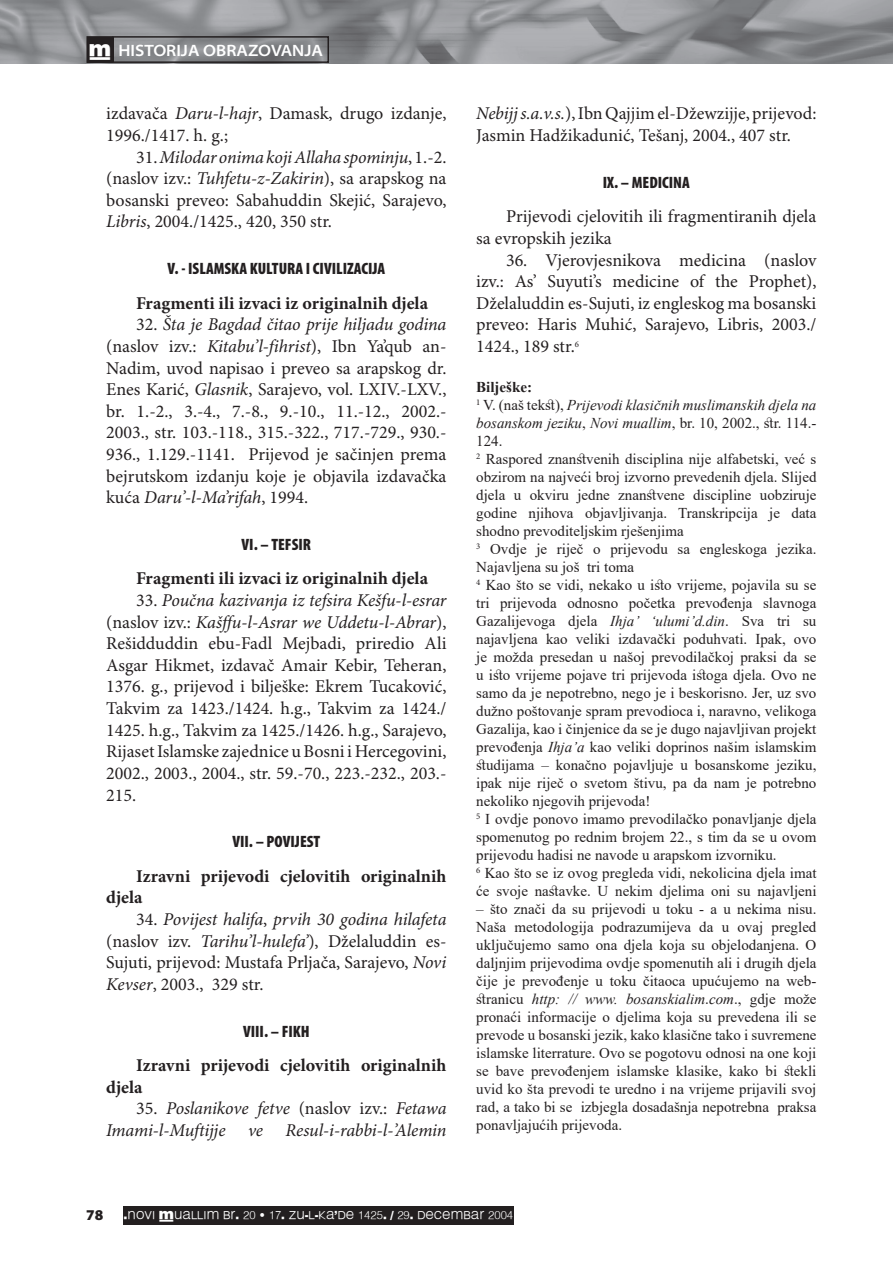
<style>
.page{position:relative;width:893px;height:1263px;background:#fff}
.page>*{position:absolute;margin:0;border:0;box-sizing:border-box;transform-origin:0 0}
.t1{font:18px/21.6px "Minion Pro";color:#231f20;text-align:justify}
.t2{font:700 18px/21.6px "Minion Pro";color:#231f20}
.t3{font:italic 18px/21.6px "Minion Pro";letter-spacing:-.01em;color:#231f20;text-align:right}
.t4{font:900 condensed 16.5px "Myriad Pro";color:#231f20}
.t5{font:600 semi-expanded 16.5px "Myriad Pro";color:#fff}
.t6{font:15px/18px "Times New Roman";color:#231f20}
.t7{font:900 15px "Myriad Pro";color:#231f20}
.t8{font:11.25px "Muallim";color:#fff}
.s1{font-family:"Muallim";font-weight:400;font-stretch:normal}
.s2{font-style:italic}
.s3{font-style:normal}
.s4{font-weight:700}
.s5{font-size:12px}
</style>
<div class="page">
<img style="left:0;top:0;width:893px;height:64px">
<div style="left:87px;top:37px;width:25px;height:25px;background:#231f20"></div>
<div style="left:86px;top:36px;width:27px;height:27px;border:2px solid #231f20"></div>
<div style="left:112px;top:36px;width:217px;height:27px;border:2px solid #231f20"></div>
<div style="left:123px;top:1206px;width:390px;height:18px;background:#231f20"></div>
<p class="t5" style="left:89px;top:41px;width:236px"><span class="s1">†</span> HISTORIJA OBRAZOVANJA</p>
<p class="t1" style="left:106px;top:104px;width:342px">izdavača <span class="s2">Daru-l-hajr</span>, Damask, drugo izdanje,<br>1996./1417. h. g.;</p>
<p class="t1" style="left:106px;top:147px;width:342px;text-indent:30px">31. <span class="s2">Milodar onima koji Allaha spominju</span>, 1.-2. (naslov izv.: <span class="s2">Tuhfetu-z-Zakirin</span>), sa arapskog na bosanski preveo: Sabahuddin Skejić, Sarajevo, <span class="s2">Libris</span>, 2004./1425., 420, 350 str.</p>
<p class="t4" style="left:167px;top:258px;width:219px">V. - ISLAMSKA KULTURA I CIVILIZACIJA</p>
<p class="t2" style="left:136px;top:293px;width:294px">Fragmenti ili izvaci iz originalnih djela</p>
<p class="t1" style="left:106px;top:314px;width:342px;text-indent:30px">32. <span class="s2">Šta je Bagdad čitao prije hiljadu godina </span>(naslov izv.: <span class="s2">Kitabu’l-fihrist</span>), Ibn Ya’qub an-Nadim, uvod napisao i preveo sa arapskog dr.<br>Enes Karić, <span class="s2">Glasnik</span>, Sarajevo, vol. LXIV.-LXV., br. 1.-2., 3.-4., 7.-8., 9.-10., 11.-12., 2002.- 2003., str. 103.-118., 315.-322., 717.-729., 930.- 936., 1.129.-1141. Prijevod je sačinjen prema bejrutskom izdanju koje je objavila izdavačka kuća <span class="s2">Daru’-l-Ma’rifah</span>, 1994.</p>
<p class="t4" style="left:242px;top:534px;width:71px">VI. – TEFSIR</p>
<p class="t2" style="left:136px;top:569px;width:294px">Fragmenti ili izvaci iz originalnih djela</p>
<p class="t1" style="left:106px;top:590px;width:342px;text-indent:30px">33. <span class="s2">Poučna kazivanja iz tefsira Kešfu-l-esrar </span>(naslov izv.: <span class="s2">Kašffu-l-Asrar we Uddetu-l-Abrar</span>), Rešidduddin ebu-Fadl Mejbadi, priredio Ali Asgar Hikmet, izdavač Amair Kebir, Teheran, 1376. g., prijevod i bilješke: Ekrem Tucaković, Takvim za 1423./1424. h.g., Takvim za 1424./ 1425. h.g., Takvim za 1425./1426. h.g., Sarajevo, Rijaset Islamske zajednice u Bosni i Hercegovini, 2002., 2003., 2004., str. 59.-70., 223.-232., 203.- 215.</p>
<p class="t4" style="left:232px;top:831px;width:89px">VII. – POVIJEST</p>
<p class="t2" style="left:106px;top:866px;width:342px;text-indent:30px">Izravni prijevodi cjelovitih originalnih djela</p>
<p class="t1" style="left:106px;top:909px;width:342px;text-indent:30px">34. <span class="s2">Povijest halifa</span>, <span class="s2">prvih 30 godina hilafeta </span>(naslov izv. <span class="s2">Tarihu’l-hulefa’</span>), Dželaluddin es-Sujuti, prijevod: Mustafa Prljača, Sarajevo, <span class="s2">Novi Kevser</span>, 2003., 329 str.</p>
<p class="t4" style="left:243px;top:1021px;width:68px">VIII. – FIKH</p>
<p class="t2" style="left:106px;top:1055px;width:342px;text-indent:30px">Izravni prijevodi cjelovitih originalnih djela</p>
<p class="t3" style="left:106px;top:1098px;width:342px"><span class="s3">35.</span> Poslanikove fetve <span class="s3">(naslov izv.:</span> Fetawa<br>Imami-l-Muftijje ve Resul-i-rabbi-l-’Alemin</p>
<p class="t1" style="left:476px;top:104px;width:342px"><span class="s2">Nebijj s.a.v.s.</span>), Ibn Qajjim el-Džewzijje, prijevod:<br>Jasmin Hadžikadunić, Tešanj, 2004., 407 str.</p>
<p class="t4" style="left:603px;top:172px;width:89px">IX. – MEDICINA</p>
<p class="t1" style="left:476px;top:206px;width:342px;text-indent:30px">Prijevodi cjelovitih ili fragmentiranih djela sa evropskih jezika</p>
<p class="t1" style="left:476px;top:250px;width:342px;text-indent:30px">36. Vjerovjesnikova medicina (naslov izv.: As’ Suyuti’s medicine of the Prophet), Dželaluddin es-Sujuti, iz engleskog ma bosanski preveo: Haris Muhić, Sarajevo, Libris, 2003./ 1424., 189 str.<sup>6</sup></p>
<p class="t6" style="left:476px;top:377px;width:342px"><span class="s4">Bilješke:<br></span><sup>1</sup> V. (naš tekst), <span class="s2">Prijevodi klasičnih muslimanskih djela na bosanskom jeziku</span>, <span class="s2">Novi muallim</span>, br. 10, 2002., str. 114.- 124.<br><sup>2</sup> Raspored znanstvenih disciplina nije alfabetski, već s obzirom na najveći broj izvorno prevedenih djela. Slijed djela u okviru jedne znanstvene discipline uobziruje godine njihova objavljivanja. Transkripcija je data shodno prevoditeljskim rješenjima<br><sup>3</sup> Ovdje je riječ o prijevodu sa engleskoga jezika.<br>Najavljena su još tri toma<br><sup>4</sup> Kao što se vidi, nekako u isto vrijeme, pojavila su se tri prijevoda odnosno početka prevođenja slavnoga Gazalijevoga djela <span class="s2">Ihja’ ‘ulumi’d.din</span>. Sva tri su najavljena kao veliki izdavački poduhvati. Ipak, ovo je možda presedan u našoj prevodilačkoj praksi da se u isto vrijeme pojave tri prijevoda istoga djela. Ovo ne samo da je nepotrebno, nego je i beskorisno. Jer, uz svo dužno poštovanje spram prevodioca i, naravno, velikoga Gazalija, kao i činjenice da se je dugo najavljivan projekt prevođenja <span class="s2">Ihja’a</span> kao veliki doprinos našim islamskim studijama – konačno pojavljuje u bosanskome jeziku, ipak nije riječ o svetom štivu, pa da nam je potrebno nekoliko njegovih prijevoda!<br><sup>5</sup> I ovdje ponovo imamo prevodilačko ponavljanje djela spomenutog po rednim brojem 22., s tim da se u ovom prijevodu hadisi ne navode u arapskom izvorniku.<br><sup>6</sup> Kao što se iz ovog pregleda vidi, nekolicina djela imat će svoje nastavke. U nekim djelima oni su najavljeni</p>
<p class="t6" style="left:476px;top:899px;width:342px;text-align:justify">– što znači da su prijevodi u toku - a u nekima nisu.<br>Naša metodologija podrazumijeva da u ovaj pregled uključujemo samo ona djela koja su objelodanjena. O daljnjim prijevodima ovdje spomenutih ali i drugih djela čije je prevođenje u toku čitaoca upućujemo na web&shy;stranicu <span class="s2">http: // www. bosanskialim</span>.<span class="s2">com</span>., gdje može pronaći informacije o djelima koja su prevedena ili se prevode u bosanski jezik, kako klasične tako i suvremene islamske literrature. Ovo se pogotovu odnosi na one koji se bave prevođenjem islamske klasike, kako bi stekli uvid ko šta prevodi te uredno i na vrijeme prijavili svoj rad, a tako bi se izbjegla dosadašnja nepotrebna praksa ponavljajućih prijevoda.</p>
<p class="t7" style="left:86px;top:1205px;width:19px">78</p>
<p class="t8" style="left:124px;top:1208px;width:391px"><span class="s5">.</span>NOVI †UALLIM BR. 20 • 17. ZU-L-KA’DE 1425. / 29. DECEMBAR 2004</p>
</div>
